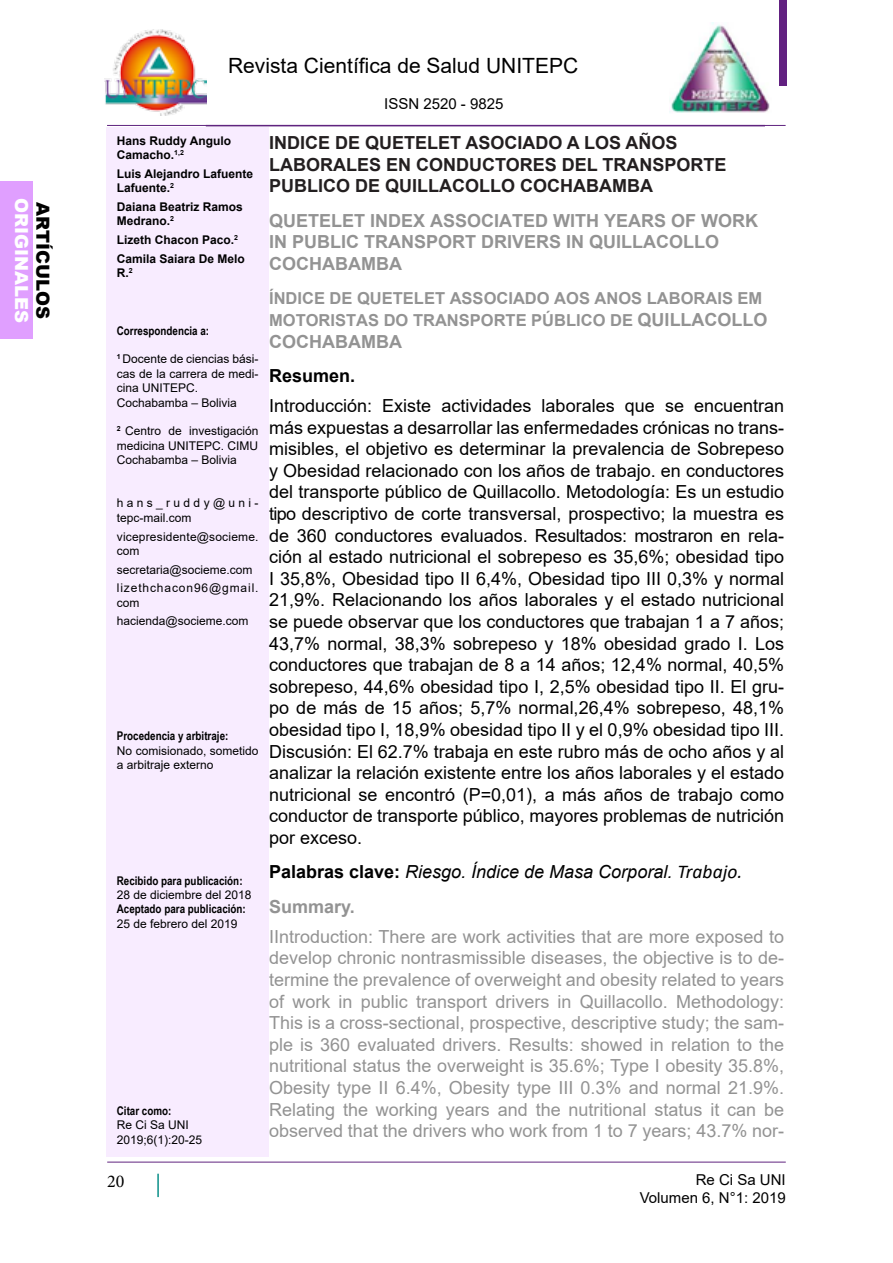
<style>
.page{position:relative;width:893px;height:1263px;background:#fff}
.page>*{position:absolute;margin:0;border:0;box-sizing:border-box;transform-origin:0 0}
.t1{font:21px "Arial";color:#000}
.t2{font:18px/21.6px "Arial";color:#000;text-align:justify}
.t3{font:18px/21.6px "Arial";color:#939393;text-align:justify}
.t4{font:700 18px/21.6px "Arial";color:#231f20}
.t5{font:700 18px/21.6px "Arial";color:#939393}
.t6{font:italic 18px/34.3px "Arial";color:#000}
.t7{font:900 18px "Arial";color:#fff}
.t8{font:900 18px "Arial";color:#000}
.t9{font:700 18px "Arial";color:#000}
.t10{font:18px "Minion Pro";color:#000}
.t11{font:700 16.5px/21.6px "Arial";color:#939393}
.t12{font:15px/18px "Arial";color:#000;text-align:right}
.t13{font:12px/14.4px "Arial";color:#000}
.t14{font:700 12px/14.4px "Arial";color:#000}
.t15{font:700 12px "Arial Narrow";color:#000}
.t16{font:12px/18.6px "Arial";letter-spacing:.035em;color:#000}
.t17{font:12px/14.4px "Arial";letter-spacing:.28em;color:#000}
.s1{font-size:18px}
.s2{font-weight:700;font-style:normal}
.s3{font-family:"Calibri";font-size:19.5px}
.s4{font-weight:700;font-style:normal;color:#939393}
</style>
<div class="page">
<div style="left:0;top:182px;width:33px;height:157px;background:#e09fff"></div>
<div style="left:780px;top:0;width:7px;height:86px;background:#622181"></div>
<img style="left:105px;top:29px;width:101px;height:86px">
<hr style="left:107px;top:125px;width:679px;height:1px;background:#60247f">
<hr style="left:107px;top:1162px;width:679px;height:1px;background:#60247f">
<div style="left:106px;top:128px;width:163px;height:1029px;background:#f8ecff"></div>
<img style="left:669px;top:23px;width:101px;height:90px">
<hr style="left:157px;top:1174px;width:2px;height:23px;background:#0b8f89">
<p class="t7" style="left:35px;top:198px;width:126px;rotate:90deg">ORIGINALES</p>
<p class="t8" style="left:56px;top:202px;width:118px;rotate:90deg">ARTÍCULOS</p>
<p class="t1" style="left:228px;top:51px;width:352px">Revista Científica de Salud UNITEPC</p>
<p class="t12" style="left:384px;top:95px;width:121px">ISSN 2520 - 9825</p>
<p class="t14" style="left:117px;top:134px;width:116px">Hans Ruddy Angulo<br>Camacho.<sup>1,2</sup></p>
<p class="t14" style="left:117px;top:167px;width:138px">Luis Alejandro Lafuente<br>Lafuente.<sup>2</sup></p>
<p class="t14" style="left:117px;top:200px;width:128px">Daiana Beatriz Ramos<br>Medrano.<sup>2</sup></p>
<p class="t14" style="left:117px;top:231px;width:130px;line-height:18.6px">Lizeth Chacon Paco.<sup>2<br></sup>Camila Saiara De Melo</p>
<p class="t14" style="left:117px;top:266px;width:17px">R.<sup>2</sup></p>
<p class="t15" style="left:117px;top:321px;width:94px">Correspondencia a:</p>
<p class="t13" style="left:117px;top:352px;width:143px"><sup>1</sup> Docente de ciencias bási&shy;cas de la carrera de medi&shy;cina UNITEPC.<br>Cochabamba – Bolivia</p>
<p class="t13" style="left:117px;top:424px;width:143px;text-align:justify"><sup>2</sup> Centro de investigación medicina UNITEPC. CIMU Cochabamba – Bolivia</p>
<p class="t17" style="left:117px;top:496px;width:143px">hans_ruddy@uni&shy;tepc-mail.com</p>
<p class="t13" style="left:117px;top:529px;width:143px">vicepresidente@socieme. com</p>
<p class="t16" style="left:117px;top:560px;width:143px">secretaria@socieme.com lizethchacon96@gmail.</p>
<p class="t13" style="left:117px;top:593px;width:133px;line-height:18.6px">com hacienda@socieme.com</p>
<p class="t15" style="left:117px;top:727px;width:113px">Procedencia y arbitraje:</p>
<p class="t13" style="left:117px;top:743px;width:143px">No comisionado, sometido a arbitraje externo</p>
<p class="t15" style="left:117px;top:871px;width:127px">Recibido para publicación:</p>
<p class="t13" style="left:117px;top:887px;width:136px">28 de diciembre del 2018</p>
<p class="t15" style="left:117px;top:900px;width:131px">Aceptado para publicación:</p>
<p class="t13" style="left:117px;top:916px;width:122px">25 de febrero del 2019</p>
<p class="t15" style="left:117px;top:1101px;width:56px">Citar como:</p>
<p class="t13" style="left:117px;top:1118px;width:87px">Re Ci Sa UNI<br>2019;6(1):20-25</p>
<p class="t10" style="left:107px;top:1169px;width:19px">20</p>
<p class="t4" style="left:269px;top:132px;width:459px">INDICE DE QUETELET ASOCIADO A LOS AÑOS<br>LABORALES EN CONDUCTORES DEL TRANSPORTE<br>PUBLICO DE QUILLACOLLO COCHABAMBA</p>
<p class="t5" style="left:269px;top:210px;width:491px">QUETELET INDEX ASSOCIATED WITH YEARS OF WORK<br>IN PUBLIC TRANSPORT DRIVERS IN QUILLACOLLO<br>COCHABAMBA</p>
<p class="t11" style="left:269px;top:288px;width:500px">ÍNDICE DE QUETELET ASSOCIADO AOS ANOS LABORAIS EM<br>MOTORISTAS DO TRANSPORTE PÚBLICO DE <span class="s1">QUILLACOLLO</span></p>
<p class="t5" style="left:269px;top:331px;width:134px">COCHABAMBA</p>
<p class="t9" style="left:269px;top:363px;width:88px">Resumen.</p>
<p class="t2" style="left:269px;top:395px;width:517px">Introducción: Existe actividades laborales que se encuentran más expuestas a desarrollar las enfermedades crónicas no trans&shy;misibles, el objetivo es determinar la prevalencia de Sobrepeso y Obesidad relacionado con los años de trabajo. en conductores del transporte público de Quillacollo. Metodología: Es un estudio tipo descriptivo de corte transversal, prospectivo; la muestra es de 360 conductores evaluados. Resultados: mostraron en rela&shy;ción al estado nutricional el sobrepeso es 35,6%; obesidad tipo I 35,8%, Obesidad tipo II 6,4%, Obesidad tipo III 0,3% y normal 21,9%. Relacionando los años laborales y el estado nutricional se puede observar que los conductores que trabajan 1 a 7 años; 43,7% normal, 38,3% sobrepeso y 18% obesidad grado I. Los conductores que trabajan de 8 a 14 años; 12,4% normal, 40,5% sobrepeso, 44,6% obesidad tipo I, 2,5% obesidad tipo II. El gru&shy;po de más de 15 años; 5,7% normal,26,4% sobrepeso, 48,1% obesidad tipo I, 18,9% obesidad tipo II y el 0,9% obesidad tipo III.<br>Discusión: El 62.7% trabaja en este rubro más de ocho años y al analizar la relación existente entre los años laborales y el estado nutricional se encontró (P=0,01), a más años de trabajo como conductor de transporte público, mayores problemas de nutrición por exceso.</p>
<p class="t6" style="left:269px;top:855px;width:475px"><span class="s2">Palabras clave:</span> Riesgo. Índice de Masa Corporal. <span class="s3">Trabajo.<br></span><span class="s4">Summary.</span></p>
<p class="t3" style="left:269px;top:926px;width:517px">IIntroduction: There are work activities that are more exposed to develop chronic nontrasmissible diseases, the objective is to de&shy;termine the prevalence of overweight and obesity related to years of work in public transport drivers in Quillacollo. Methodology:<br>This is a cross-sectional, prospective, descriptive study; the sam&shy;ple is 360 evaluated drivers. Results: showed in relation to the nutritional status the overweight is 35.6%; Type I obesity 35.8%, Obesity type II 6.4%, Obesity type III 0.3% and normal 21.9%.<br>Relating the working years and the nutritional status it can be observed that the drivers who work from 1 to 7 years; 43.7% nor-</p>
<p class="t12" style="left:640px;top:1170px;width:148px">Re Ci Sa UNI<br>Volumen 6, N°1: 2019</p>
</div>
